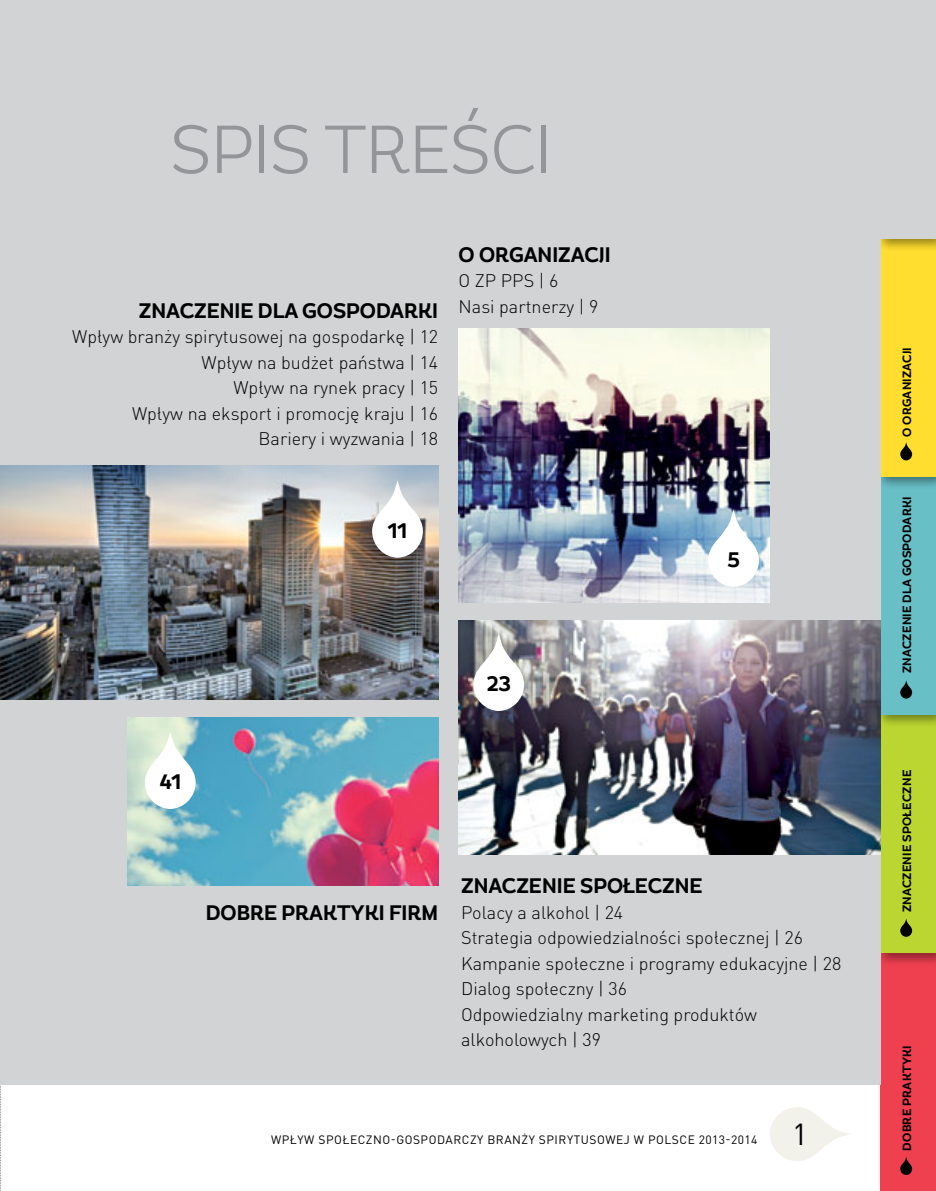
<style>
.page{position:relative;width:936px;height:1191px;background:#fff}
.page>*{position:absolute;margin:0;border:0;box-sizing:border-box;transform-origin:0 0}
.t1{font:300 67.5px "Magallanes Cond";color:#939598}
.t2{font:30px "DIN Pro Pl";color:#000}
.t3{font:700 21px "Magallanes Cond";color:#000}
.t4{font:300 18px/25.5px "DIN Pro Pl";color:#000;text-align:right}
.t5{font:700 12px "Magallanes Cond";letter-spacing:.02em;color:#000}
.t6{font:12px "DIN Pro Pl";letter-spacing:.045em;color:#000}
</style>
<div class="page">
<svg style="left:770px;top:1107px;width:80px;height:54px"></svg>
<div style="left:876px;top:940px;width:59px;height:251px;background:#f9f9f9"></div>
<div style="left:880px;top:952px;width:55px;height:239px;background:#ef4050"></div>
<svg style="left:900px;top:1157px;width:12px;height:18px"></svg>
<div style="left:876px;top:711px;width:59px;height:255px;background:#000;opacity:.4"></div>
<div style="left:880px;top:714px;width:55px;height:238px;background:#bcd631"></div>
<div style="left:876px;top:473px;width:59px;height:255px;background:#000;opacity:.4"></div>
<div style="left:880px;top:476px;width:55px;height:238px;background:#68bfc6"></div>
<div style="left:876px;top:235px;width:59px;height:255px;background:#000;opacity:.4"></div>
<div style="left:880px;top:238px;width:55px;height:238px;background:#ffde2f"></div>
<div style="left:876px;top:0;width:59px;height:252px;background:#000;opacity:.4"></div>
<div style="left:880px;top:0;width:55px;height:238px;background:#d1d3d4"></div>
<svg style="left:900px;top:680px;width:12px;height:18px"></svg>
<svg style="left:900px;top:919px;width:12px;height:17px"></svg>
<svg style="left:900px;top:442px;width:12px;height:18px"></svg>
<svg style="left:0;top:1084px;width:1px;height:107px"></svg>
<div style="left:0;top:0;width:880px;height:1084px;background:#d1d3d4"></div>
<img style="left:127px;top:718px;width:311px;height:168px">
<img style="left:458px;top:621px;width:422px;height:233px">
<img style="left:459px;top:329px;width:310px;height:273px">
<img style="left:0;top:466px;width:438px;height:233px">
<svg style="left:708px;top:509px;width:50px;height:78px"></svg>
<svg style="left:372px;top:480px;width:51px;height:78px"></svg>
<svg style="left:145px;top:731px;width:51px;height:78px"></svg>
<svg style="left:473px;top:633px;width:51px;height:78px"></svg>
<h1 class="t1" style="left:170px;top:107px;width:383px">SPIS TREŚCI</h1>
<p class="t3" style="left:458px;top:241px;width:153px">O ORGANIZACJI</p>
<p class="t4" style="left:458px;top:268px;width:101px">O ZP PPS | 6</p>
<p class="t3" style="left:139px;top:297px;width:461px">ZNACZENIE DLA GOSPODARKI <sup>Nasi</sup> <sup>partnerzy</sup> <sup>|</sup> <sup>9</sup></p>
<p class="t4" style="left:72px;top:324px;width:367px">Wpływ branży spirytusowej na gospodarkę | 12<br>Wpływ na budżet państwa | 14<br>Wpływ na rynek pracy | 15<br>Wpływ na eksport i promocję kraju | 16<br>Bariery i wyzwania | 18</p>
<p class="t3" style="left:388px;top:517px;width:21px">11</p>
<p class="t3" style="left:727px;top:546px;width:14px">5</p>
<p class="t3" style="left:160px;top:768px;width:23px">41</p>
<p class="t3" style="left:486px;top:670px;width:26px">23</p>
<p class="t3" style="left:206px;top:899px;width:234px">DOBRE PRAKTYKI FIRM</p>
<p class="t3" style="left:461px;top:872px;width:243px">ZNACZENIE SPOŁECZNE</p>
<p class="t4" style="left:461px;top:899px;width:382px;text-align:left">Polacy a alkohol | 24<br>Strategia odpowiedzialności społecznej | 26<br>Kampanie społeczne i programy edukacyjne | 28<br>Dialog społeczny | 36<br>Odpowiedzialny marketing produktów alkoholowych | 39</p>
<p class="t6" style="left:271px;top:1131px;width:488px">WPŁYW SPOŁECZNO-GOSPODARCZY BRANŻY SPIRYTUSOWEJ W POLSCE 2013-2014</p>
<h2 class="t2" style="left:792px;top:1115px;width:17px">1</h2>
<p class="t5" style="left:899px;top:437px;width:91px;rotate:-90deg">O ORGANIZACJI</p>
<p class="t5" style="left:899px;top:673px;width:178px;rotate:-90deg">ZNACZENIE DLA GOSPODARKI</p>
<p class="t5" style="left:899px;top:912px;width:144px;rotate:-90deg">ZNACZENIE SPOŁECZNE</p>
<p class="t5" style="left:899px;top:1150px;width:107px;rotate:-90deg">DOBRE PRAKTYKI</p>
</div>
